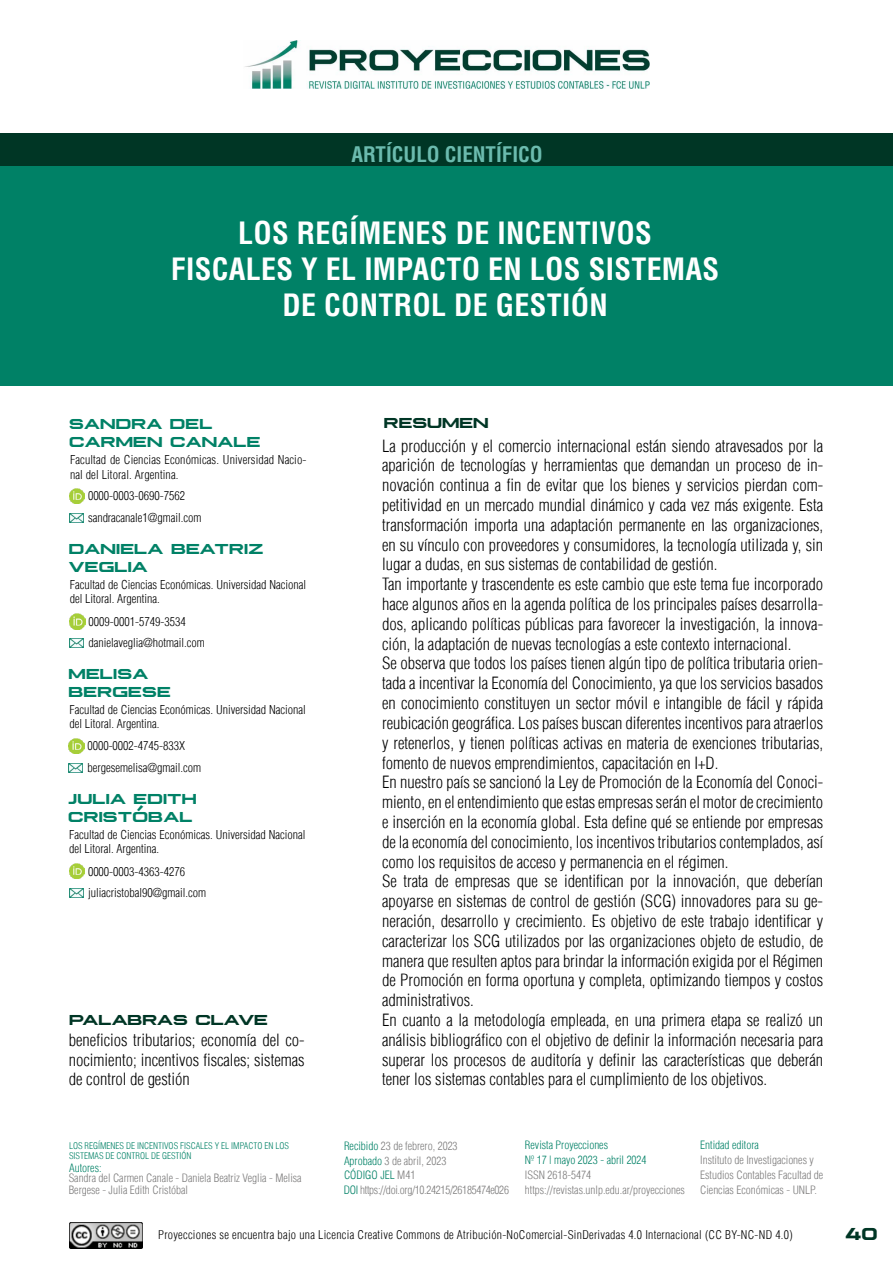
<style>
.page{position:relative;width:893px;height:1263px;background:#fff}
.page>*{position:absolute;margin:0;border:0;box-sizing:border-box;transform-origin:0 0}
.t1{font:700 condensed 30px/36px "Switzerland";letter-spacing:.01em;color:#fff;text-align:center}
.t2{font:700 condensed 21px "Switzerland";color:#6bbbae}
.t3{font:700 18px "Plateia";color:#003625}
.t4{font:16.5px/19.8px "Switzerland Cond Light";color:#000;text-align:justify}
.t5{font:700 15px/18px "Plateia";letter-spacing:.01em;color:#008166}
.t6{font:700 15px "Plateia";color:#003625}
.t7{font:12px/14.4px "Switzerland Cond Light";color:#000}
.t8{font:11.7px "Switzerland Cond Light";letter-spacing:.025em;color:#000}
.t9{font:11.25px/15px "Switzerland Cond Light";color:#7c7b7b}
.t10{font:11.25px/15px "Switzerland Cond Light";color:#008166}
.t11{font:11.25px/15.1px "Switzerland Cond Light";letter-spacing:-.025em;color:#7c7b7b}
.t12{font:9px/10.5px "Switzerland Cond Light";color:#008166}
.s1{color:#008166}
</style>
<div class="page">
<div style="left:0;top:134px;width:893px;height:33px;background:#003625"></div>
<img style="left:245px;top:40px;width:404px;height:48px">
<img style="left:69px;top:1222px;width:73px;height:26px">
<div style="left:0;top:166px;width:893px;height:219px;background:#008166"></div>
<img style="left:69px;top:488px;width:16px;height:16px">
<img style="left:70px;top:638px;width:14px;height:10px">
<img style="left:70px;top:614px;width:15px;height:15px">
<img style="left:69px;top:513px;width:14px;height:9px">
<img style="left:69px;top:738px;width:15px;height:15px">
<img style="left:69px;top:888px;width:14px;height:10px">
<img style="left:69px;top:863px;width:16px;height:16px">
<svg style="left:69px;top:763px;width:13px;height:9px"></svg>
<p class="t2" style="left:351px;top:141px;width:193px">ARTÍCULO CIENTÍFICO</p>
<h1 class="t1" style="left:171px;top:215px;width:550px">LOS REGÍMENES DE INCENTIVOS<br>FISCALES Y EL IMPACTO EN LOS SISTEMAS<br>DE CONTROL DE GESTIÓN</h1>
<p class="t5" style="left:69px;top:415px;width:193px">SANDRA DEL<br>CARMEN CANALE</p>
<p class="t7" style="left:70px;top:452px;width:238px">Facultad de Ciencias Económicas. Universidad Nacio&shy;nal del Litoral. Argentina.</p>
<p class="t7" style="left:88px;top:485px;width:115px;line-height:21.8px">0000-0003-0690-7562 sandracanale1@gmail.com</p>
<p class="t5" style="left:69px;top:539px;width:196px">DANIELA BEATRIZ<br>VEGLIA</p>
<p class="t7" style="left:70px;top:577px;width:238px">Facultad de Ciencias Económicas. Universidad Nacional del Litoral. Argentina.</p>
<p class="t7" style="left:89px;top:610px;width:118px;line-height:21.8px">0009-0001-5749-3534 danielaveglia@hotmail.com</p>
<p class="t5" style="left:69px;top:665px;width:104px">MELISA<br>BERGESE</p>
<p class="t7" style="left:69px;top:702px;width:238px">Facultad de Ciencias Económicas. Universidad Nacional del Litoral. Argentina.</p>
<p class="t7" style="left:87px;top:735px;width:115px;line-height:21.8px">0000-0002-4745-833X bergesemelisa@gmail.com</p>
<p class="t5" style="left:68px;top:789px;width:130px">JULIA EDITH<br>CRISTÓBAL</p>
<p class="t7" style="left:69px;top:827px;width:238px">Facultad de Ciencias Económicas. Universidad Nacional del Litoral. Argentina.</p>
<p class="t7" style="left:88px;top:860px;width:120px;line-height:21.8px">0000-0003-4363-4276 juliacristobal90@gmail.com</p>
<p class="t6" style="left:69px;top:1011px;width:200px">PALABRAS CLAVE</p>
<p class="t4" style="left:69px;top:1030px;width:237px">beneficios tributarios; economía del co&shy;nocimiento; incentivos fiscales; sistemas de control de gestión</p>
<p class="t12" style="left:69px;top:1140px;width:221px">LOS REGÍMENES DE INCENTIVOS FISCALES Y EL IMPACTO EN LOS<br>SISTEMAS DE CONTROL DE GESTIÓN</p>
<p class="t9" style="left:69px;top:1172px;width:234px;line-height:12px">Sandra del Carmen Canale - Daniela Beatriz Veglia - Melisa<br>Bergese - Julia Edith Cristóbal</p>
<p class="t10" style="left:69px;top:1160px;width:34px">Autores:</p>
<p class="t6" style="left:384px;top:414px;width:106px">RESUMEN</p>
<p class="t4" style="left:382px;top:435px;width:443px;text-align:left">La producción y el comercio internacional están siendo atravesados por la aparición de tecnologías y herramientas que demandan un proceso de in&shy;novación continua a fin de evitar que los bienes y servicios pierdan com&shy;petitividad en un mercado mundial dinámico y cada vez más exigente. Esta transformación importa una adaptación permanente en las organizaciones, en su vínculo con proveedores y consumidores, la tecnología utilizada y, sin lugar a dudas, en sus sistemas de contabilidad de gestión.<br>Tan importante y trascendente es este cambio que este tema fue incorporado hace algunos años en la agenda política de los principales países desarrolla&shy;dos, aplicando políticas públicas para favorecer la investigación, la innova&shy;ción, la adaptación de nuevas tecnologías a este contexto internacional.<br>Se observa que todos los países tienen algún tipo de política tributaria orien&shy;tada a incentivar la Economía del Conocimiento, ya que los servicios basados en conocimiento constituyen un sector móvil e intangible de fácil y rápida reubicación geográfica. Los países buscan diferentes incentivos para atraerlos y retenerlos, y tienen políticas activas en materia de exenciones tributarias, fomento de nuevos emprendimientos, capacitación en I+D.<br>En nuestro país se sancionó la Ley de Promoción de la Economía del Conoci&shy;miento, en el entendimiento que estas empresas serán el motor de crecimiento e inserción en la economía global. Esta define qué se entiende por empresas de la economía del conocimiento, los incentivos tributarios contemplados, así como los requisitos de acceso y permanencia en el régimen.<br>Se trata de empresas que se identifican por la innovación, que deberían apoyarse en sistemas de control de gestión (SCG) innovadores para su ge&shy;neración, desarrollo y crecimiento. Es objetivo de este trabajo identificar y caracterizar los SCG utilizados por las organizaciones objeto de estudio, de manera que resulten aptos para brindar la información exigida por el Régimen de Promoción en forma oportuna y completa, optimizando tiempos y costos administrativos.<br>En cuanto a la metodología empleada, en una primera etapa se realizó un análisis bibliográfico con el objetivo de definir la información necesaria para superar los procesos de auditoría y definir las características que deberán tener los sistemas contables para el cumplimiento de los objetivos.</p>
<p class="t9" style="left:344px;top:1138px;width:115px"><span class="s1">Recibido</span> 23 de febrero, 2023<br><span class="s1">Aprobado</span> 3 de abril, 2023</p>
<p class="t11" style="left:344px;top:1167px;width:167px"><span class="s1">CÓDIGO JEL</span> M41<br><span class="s1">DOI</span> https://doi.org/10.24215/26185474e026</p>
<p class="t10" style="left:525px;top:1137px;width:123px">Revista Proyecciones<br>Nº 17 | mayo 2023 - abril 2024</p>
<p class="t9" style="left:525px;top:1167px;width:161px">ISSN 2618-5474 https://revistas.unlp.edu.ar/proyecciones</p>
<p class="t10" style="left:700px;top:1137px;width:60px">Entidad editora</p>
<p class="t9" style="left:700px;top:1152px;width:125px">Instituto de Investigaciones y<br>Estudios Contables Facultad de<br>Ciencias Económicas - UNLP.</p>
<p class="t8" style="left:158px;top:1228px;width:636px">Proyecciones se encuentra bajo una Licencia Creative Commons de Atribución-NoComercial-SinDerivadas 4.0 Internacional (CC BY-NC-ND 4.0)</p>
<p class="t3" style="left:845px;top:1223px;width:34px">40</p>
</div>
